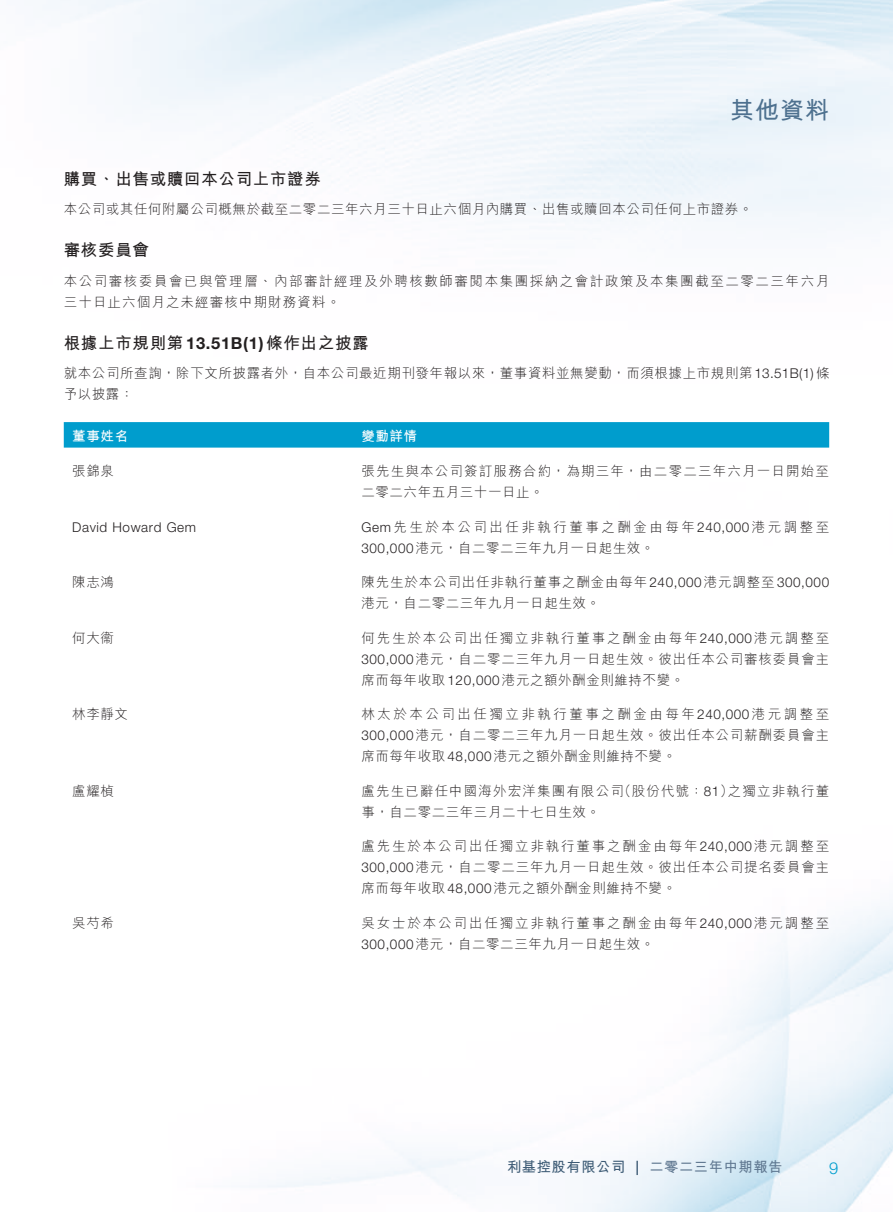
<style>
.page{position:relative;width:893px;height:1212px;background:#fff}
.page>*{position:absolute;margin:0;border:0;box-sizing:border-box;transform-origin:0 0}
.t1{font:700 24px "M Hei HK";color:#4e718f}
._3__標題{font:700 16.5px "M Hei HK";letter-spacing:.04em;color:#231f20}
.t2{font:300 16.5px "Helvetica Neue LT Std";color:#009dcd}
.t3{font:700 14.25px "M Hei HK";letter-spacing:.04em;color:#607891}
._1__內文{font:300 13.5px/21px "M Hei HK";letter-spacing:.06em;color:#231f20;text-align:justify}
._1__內文-2{font:300 13.5px/21px "M Hei HK";letter-spacing:.115em;color:#231f20}
._1__內文-3{font:300 13.5px/21px "M Hei HK";letter-spacing:.185em;color:#231f20}
._1__內文-4{font:300 13.5px/21px "M Hei HK";letter-spacing:.14em;color:#231f20}
._1__內文-5{font:300 13.5px/21px "M Hei HK";letter-spacing:.085em;color:#231f20}
._1__內文-6{font:300 13.5px "M Hei HK";letter-spacing:.04em;color:#231f20}
._1__內文-7{font:300 13.5px/21px "M Hei HK";letter-spacing:.09em;color:#231f20}
._1__內文-8{font:300 13.5px "Helvetica Neue LT Std";letter-spacing:.04em;color:#231f20}
._1__內文-9{font:700 13.5px "M Hei HK";letter-spacing:.04em;color:#fff}
.s1{font-family:"Helvetica Neue LT Std"}
.s2{color:#3d5b75}
.s3{font-family:"Helvetica Neue LT Std";font-weight:500;color:#3d5b75}
</style>
<div class="page">
<svg style="left:64px;top:422px;width:765px;height:26px;background:#049ecd"></svg>
<h1 class="t1" style="left:730px;top:93px;width:101px">其他資料</h1>
<p class="_3__標題" style="left:64px;top:167px;width:259px">購買、出售或贖回本公司上市證券</p>
<p class="_1__內文-6" style="left:64px;top:202px;width:690px">本公司或其任何附屬公司概無於截至二零二三年六月三十日止六個月內購買、出售或贖回本公司任何上市證券。</p>
<p class="_3__標題" style="left:64px;top:238px;width:87px">審核委員會</p>
<p class="_1__內文-2" style="left:64px;top:270px;width:767px">本公司審核委員會已與管理層、內部審計經理及外聘核數師審閱本集團採納之會計政策及本集團截至二零二三年六月三十日止六個月之未經審核中期財務資料。</p>
<p class="_3__標題" style="left:64px;top:331px;width:306px">根據上市規則第<span class="s1">13.51B(1)</span>條作出之披露</p>
<p class="_1__內文" style="left:64px;top:363px;width:767px">就本公司所查詢，除下文所披露者外，自本公司最近期刊發年報以來，董事資料並無變動，而須根據上市規則第<span class="s1">13.51B(1)</span>條予以披露：</p>
<p class="_1__內文-9" style="left:72px;top:427px;width:57px">董事姓名</p>
<p class="_1__內文-9" style="left:361px;top:427px;width:57px">變動詳情</p>
<p class="_1__內文" style="left:72px;top:460px;width:43px">張錦泉</p>
<p class="_1__內文-7" style="left:361px;top:460px;width:469px">張先生與本公司簽訂服務合約，為期三年，由二零二三年六月一日開始至二零二六年五月三十一日止。</p>
<p class="_1__內文-8" style="left:72px;top:519px;width:125px">David Howard Gem</p>
<p class="_1__內文-3" style="left:361px;top:516px;width:469px"><span class="s1">Gem</span>先生於本公司出任非執行董事之酬金由每年<span class="s1">240,000</span>港元調整至<br><span class="s1">300,000</span>港元，自二零二三年九月一日起生效。</p>
<p class="_1__內文" style="left:72px;top:571px;width:43px">陳志鴻</p>
<p class="_1__內文" style="left:361px;top:571px;width:469px">陳先生於本公司出任非執行董事之酬金由每年<span class="s1">240,000</span>港元調整至<span class="s1">300,000</span>港元，自二零二三年九月一日起生效。</p>
<p class="_1__內文" style="left:72px;top:627px;width:43px">何大衞</p>
<p class="_1__內文" style="left:361px;top:627px;width:469px">何先生於本公司出任獨立非執行董事之酬金由每年<span class="s1">240,000</span>港元調整至<span class="s1">300,000</span>港元，自二零二三年九月一日起生效。彼出任本公司審核委員會主席而每年收取<span class="s1">120,000</span>港元之額外酬金則維持不變。</p>
<p class="_1__內文" style="left:72px;top:703px;width:57px">林李靜文</p>
<p class="_1__內文" style="left:361px;top:703px;width:469px">林太於本公司出任獨立非執行董事之酬金由每年<span class="s1">240,000</span>港元調整至<span class="s1">300,000</span>港元，自二零二三年九月一日起生效。彼出任本公司薪酬委員會主席而每年收取<span class="s1">48,000</span>港元之額外酬金則維持不變。</p>
<p class="_1__內文" style="left:72px;top:780px;width:43px">盧耀楨</p>
<p class="_1__內文-5" style="left:361px;top:780px;width:469px">盧先生已辭任中國海外宏洋集團有限公司（股份代號：<span class="s1">81</span>）之獨立非執行董事，自二零二三年三月二十七日生效。</p>
<p class="_1__內文" style="left:361px;top:835px;width:469px">盧先生於本公司出任獨立非執行董事之酬金由每年<span class="s1">240,000</span>港元調整至<span class="s1">300,000</span>港元，自二零二三年九月一日起生效。彼出任本公司提名委員會主席而每年收取<span class="s1">48,000</span>港元之額外酬金則維持不變。</p>
<p class="_1__內文" style="left:72px;top:912px;width:43px">吳芍希</p>
<p class="_1__內文-4" style="left:361px;top:912px;width:469px">吳女士於本公司出任獨立非執行董事之酬金由每年<span class="s1">240,000</span>港元調整至<br><span class="s1">300,000</span>港元，自二零二三年九月一日起生效。</p>
<p class="t3" style="left:507px;top:1156px;width:277px"><span class="s2">利基控股有限公司</span> <span class="s3">|</span> 二零二三年中期報告</p>
<p class="t2" style="left:829px;top:1157px;width:11px">9</p>
</div>
